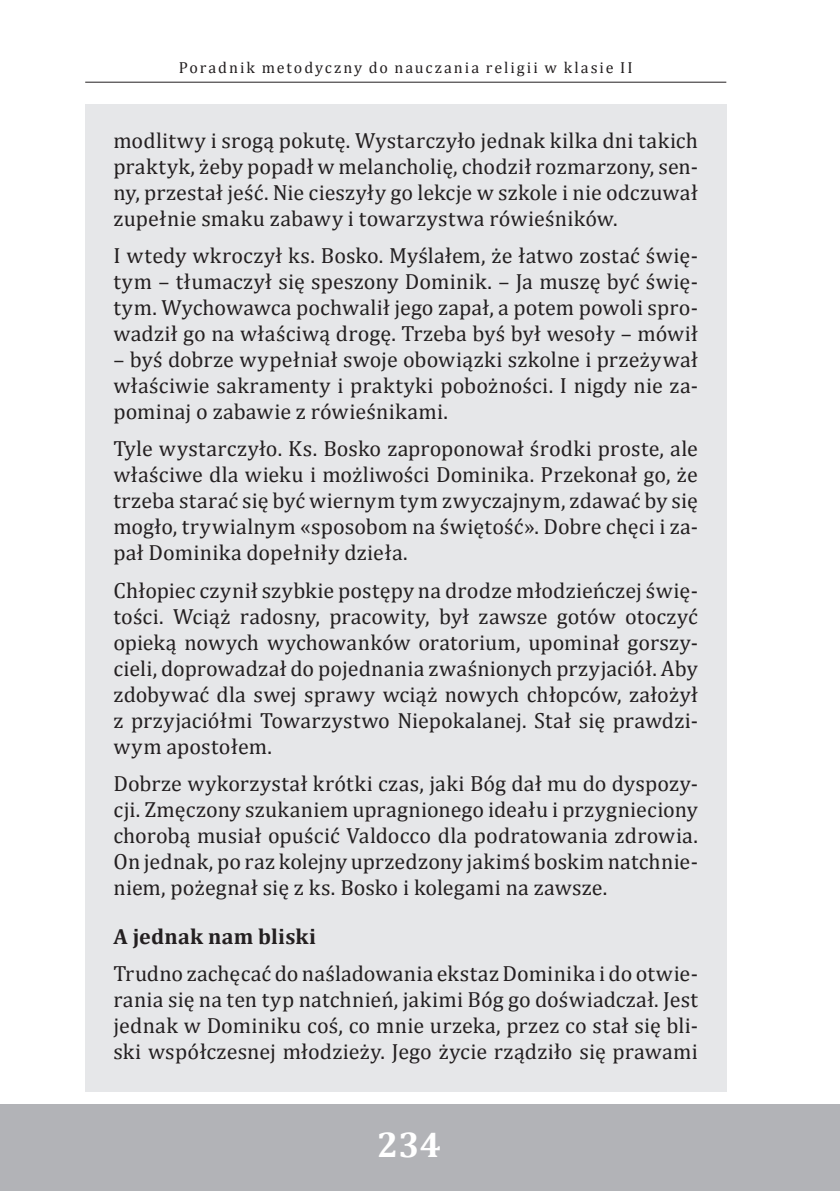
<style>
.page{position:relative;width:840px;height:1191px;background:#fff}
.page>*{position:absolute;margin:0;border:0;box-sizing:border-box;transform-origin:0 0}
.t1{font:700 36px "Cambria";color:#fff}
.t2{font:22px/26px "Cambria";letter-spacing:.01em;color:#231f20;text-align:justify}
.t3{font:700 22px "Cambria";letter-spacing:.01em;color:#231f20}
.t4{font:16px "Cambria";letter-spacing:.12em;color:#231f20}
</style>
<div class="page">
<div style="left:0;top:1104px;width:839px;height:87px;background:#b2b3b7"></div>
<hr style="left:85px;top:82px;width:640px;height:1px;background:#231f20">
<div style="left:85px;top:104px;width:641px;height:988px;background:#e6e7e9"></div>
<p class="t4" style="left:179px;top:58px;width:455px">Poradnik metodyczny do nauczania religii w klasie II</p>
<p class="t2" style="left:113px;top:127px;width:585px">modlitwy i srogą pokutę. Wystarczyło jednak kilka dni takich praktyk, żeby popadł w melancholię, chodził rozmarzony, sen&shy;ny, przestał jeść. Nie cieszyły go lekcje w szkole i nie odczuwał zupełnie smaku zabawy i towarzystwa rówieśników.</p>
<p class="t2" style="left:113px;top:242px;width:585px">I wtedy wkroczył ks. Bosko. Myślałem, że łatwo zostać świę&shy;tym – tłumaczył się speszony Dominik. – Ja muszę być świę&shy;tym. Wychowawca pochwalił jego zapał, a potem powoli spro&shy;wadził go na właściwą drogę. Trzeba byś był wesoły – mówił</p>
<p class="t2" style="left:113px;top:346px;width:585px">– byś dobrze wypełniał swoje obowiązki szkolne i przeżywał właściwie sakramenty i praktyki pobożności. I nigdy nie za&shy;pominaj o zabawie z rówieśnikami.</p>
<p class="t2" style="left:113px;top:436px;width:585px">Tyle wystarczyło. Ks. Bosko zaproponował środki proste, ale właściwe dla wieku i możliwości Dominika. Przekonał go, że trzeba starać się być wiernym tym zwyczajnym, zdawać by się mogło, trywialnym «sposobom na świętość». Dobre chęci i za&shy;pał Dominika dopełniły dzieła.</p>
<p class="t2" style="left:113px;top:577px;width:585px">Chłopiec czynił szybkie postępy na drodze młodzieńczej świę&shy;tości. Wciąż radosny, pracowity, był zawsze gotów otoczyć opieką nowych wychowanków oratorium, upominał gorszy&shy;cieli, doprowadzał do pojednania zwaśnionych przyjaciół. Aby zdobywać dla swej sprawy wciąż nowych chłopców, założył z przyjaciółmi Towarzystwo Niepokalanej. Stał się prawdzi&shy;wym apostołem.</p>
<p class="t2" style="left:113px;top:770px;width:585px">Dobrze wykorzystał krótki czas, jaki Bóg dał mu do dyspozy&shy;cji. Zmęczony szukaniem upragnionego ideału i przygnieciony chorobą musiał opuścić Valdocco dla podratowania zdrowia.<br>On jednak, po raz kolejny uprzedzony jakimś boskim natchnie&shy;niem, pożegnał się z ks. Bosko i kolegami na zawsze.</p>
<p class="t3" style="left:113px;top:921px;width:204px">A jednak nam bliski</p>
<p class="t2" style="left:113px;top:960px;width:585px">Trudno zachęcać do naśladowania ekstaz Dominika i do otwie&shy;rania się na ten typ natchnień, jakimi Bóg go doświadczał. Jest jednak w Dominiku coś, co mnie urzeka, przez co stał się bli&shy;ski współczesnej młodzieży. Jego życie rządziło się prawami</p>
<h1 class="t1" style="left:377px;top:1118px;width:65px">234</h1>
</div>
